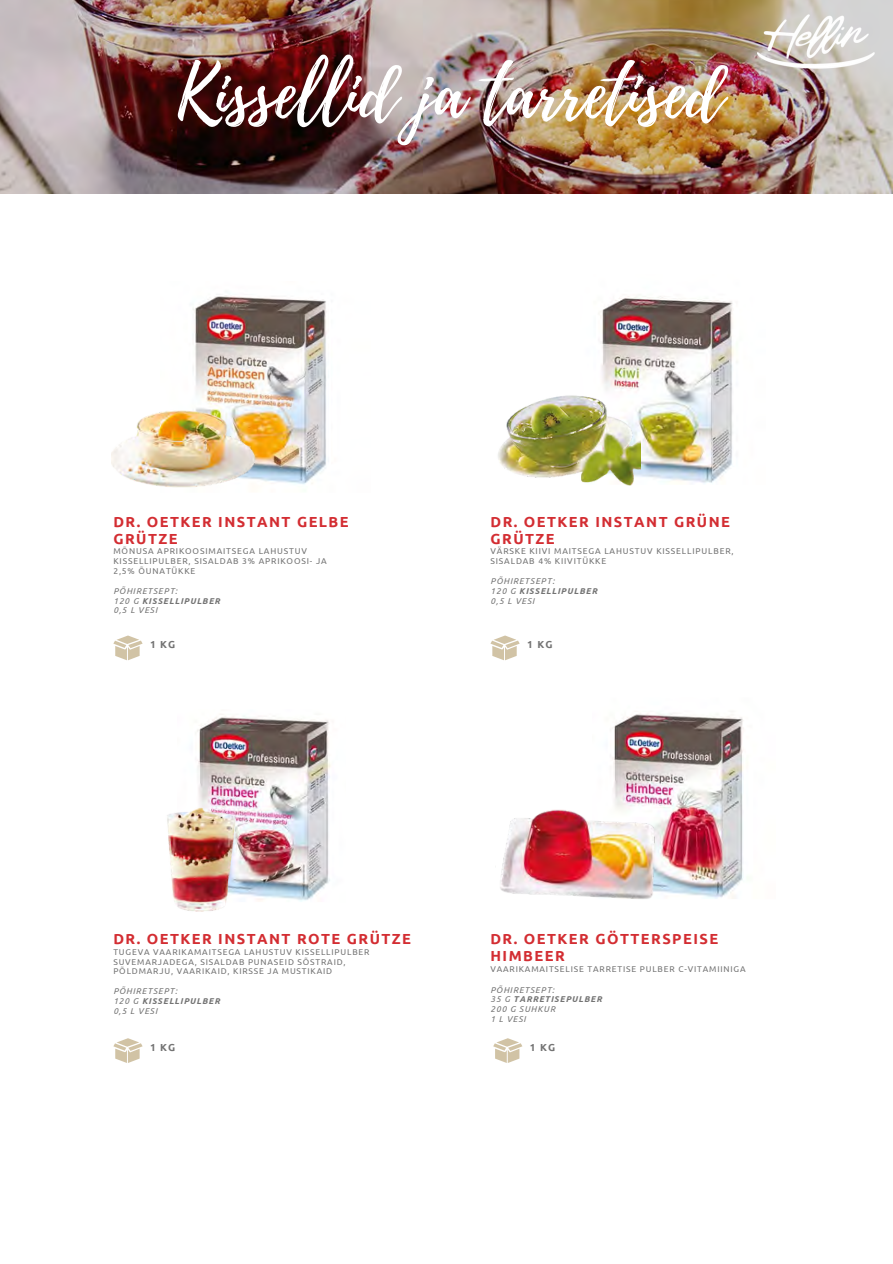
<style>
.page{position:relative;width:893px;height:1264px;background:#fff}
.page>*{position:absolute;margin:0;border:0;box-sizing:border-box;transform-origin:0 0}
.t1{font:70.5px "Playlist Script";color:#fff}
.t2{font:700 14.55px/17px "Ubuntu";letter-spacing:.1em;color:#d32d32}
.t3{font:700 10.2px "Ubuntu";letter-spacing:.1em;color:#737373}
.t4{font:8.4px/9.8px "Ubuntu";letter-spacing:.1em;color:#737373}
.t5{font:italic 8.4px "Ubuntu";letter-spacing:.1em;color:#737373}
.t6{font:italic 700 8.4px "Ubuntu";letter-spacing:.1em;color:#737373}
.s1{font-weight:400}
</style>
<div class="page">
<img style="left:0;top:0;width:892px;height:194px">
<svg style="left:113px;top:1038px;width:30px;height:25px"></svg>
<svg style="left:493px;top:1038px;width:29px;height:25px"></svg>
<svg style="left:113px;top:635px;width:30px;height:25px"></svg>
<svg style="left:490px;top:635px;width:29px;height:25px"></svg>
<img style="left:193px;top:291px;width:134px;height:194px">
<img style="left:601px;top:296px;width:133px;height:190px">
<img style="left:498px;top:368px;width:142px;height:117px">
<img style="left:197px;top:714px;width:134px;height:188px">
<img style="left:167px;top:801px;width:82px;height:111px">
<img style="left:111px;top:403px;width:145px;height:85px">
<img style="left:612px;top:713px;width:132px;height:186px">
<img style="left:500px;top:802px;width:165px;height:97px">
<img style="left:757px;top:14px;width:117px;height:54px">
<p class="t1" style="left:176px;top:43px;width:548px">Kissellid ja tarretised</p>
<p class="t2" style="left:113px;top:513px;width:237px">DR. OETKER INSTANT GELBE<br>GRÜTZE</p>
<p class="t4" style="left:113px;top:546px;width:195px">MÕNUSA APRIKOOSIMAITSEGA LAHUSTUV</p>
<p class="t4" style="left:113px;top:556px;width:215px">KISSELLIPULBER, SISALDAB 3% APRIKOOSI- JA</p>
<p class="t4" style="left:113px;top:566px;width:83px">2,5% ÕUNATÜKKE</p>
<p class="t5" style="left:113px;top:586px;width:65px">PÕHIRETSEPT:</p>
<p class="t6" style="left:113px;top:595px;width:108px"><span class="s1">120 G</span> KISSELLIPULBER</p>
<p class="t5" style="left:113px;top:605px;width:45px">0,5 L VESI</p>
<p class="t3" style="left:150px;top:638px;width:27px">1 KG</p>
<p class="t2" style="left:490px;top:513px;width:241px">DR. OETKER INSTANT GRÜNE<br>GRÜTZE</p>
<p class="t4" style="left:490px;top:546px;width:244px">VÄRSKE KIIVI MAITSEGA LAHUSTUV KISSELLIPULBER,</p>
<p class="t4" style="left:490px;top:556px;width:117px">SISALDAB 4% KIIVITÜKKE</p>
<p class="t5" style="left:490px;top:576px;width:65px">PÕHIRETSEPT:</p>
<p class="t6" style="left:490px;top:586px;width:108px"><span class="s1">120 G</span> KISSELLIPULBER</p>
<p class="t5" style="left:490px;top:595px;width:45px">0,5 L VESI</p>
<p class="t3" style="left:527px;top:638px;width:27px">1 KG</p>
<p class="t2" style="left:113px;top:930px;width:299px">DR. OETKER INSTANT ROTE GRÜTZE</p>
<p class="t4" style="left:113px;top:946px;width:257px">TUGEVA VAARIKAMAITSEGA LAHUSTUV KISSELLIPULBER<br>SUVEMARJADEGA, SISALDAB PUNASEID SÕSTRAID,</p>
<p class="t4" style="left:113px;top:966px;width:220px">PÕLDMARJU, VAARIKAID, KIRSSE JA MUSTIKAID</p>
<p class="t5" style="left:113px;top:986px;width:65px">PÕHIRETSEPT:</p>
<p class="t6" style="left:113px;top:996px;width:108px"><span class="s1">120 G</span> KISSELLIPULBER</p>
<p class="t5" style="left:113px;top:1005px;width:45px">0,5 L VESI</p>
<p class="t3" style="left:150px;top:1041px;width:27px">1 KG</p>
<p class="t2" style="left:490px;top:930px;width:229px">DR. OETKER GÖTTERSPEISE<br>HIMBEER</p>
<p class="t4" style="left:490px;top:963px;width:257px">VAARIKAMAITSELISE TARRETISE PULBER C-VITAMIINIGA</p>
<p class="t5" style="left:490px;top:984px;width:65px">PÕHIRETSEPT:</p>
<p class="t6" style="left:490px;top:994px;width:113px"><span class="s1">35 G</span> TARRETISEPULBER</p>
<p class="t5" style="left:490px;top:1004px;width:66px">200 G SUHKUR</p>
<p class="t5" style="left:490px;top:1014px;width:37px">1 L VESI</p>
<p class="t3" style="left:530px;top:1041px;width:27px">1 KG</p>
</div>
